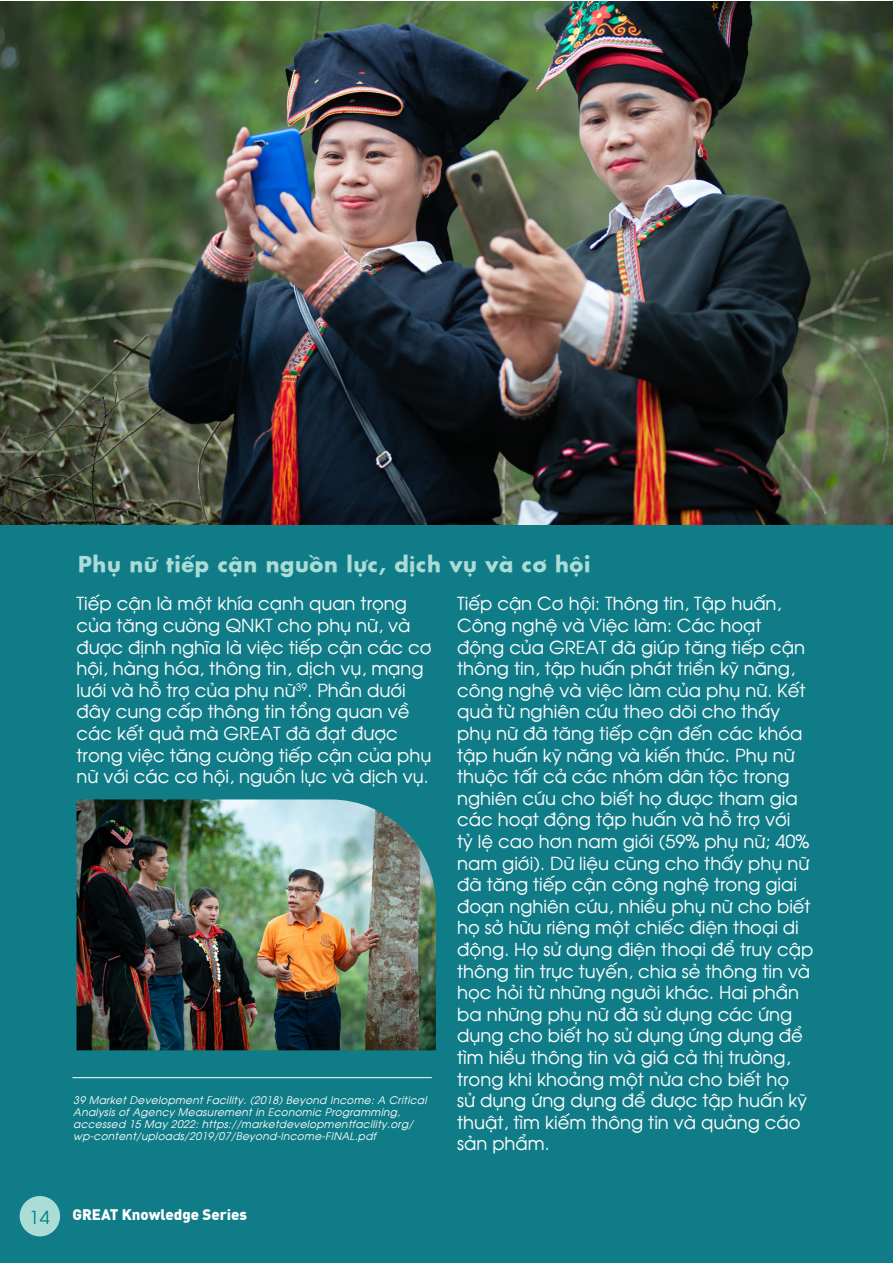
<style>
.page{position:relative;width:893px;height:1263px;background:#fff}
.page>*{position:absolute;margin:0;border:0;box-sizing:border-box;transform-origin:0 0}
.t1{font:700 21px "SFU Futura";letter-spacing:.03em;color:#abdcd6}
.t2{font:18px/21.6px "SVN Avo";color:#fff}
.t3{font:18px "SVN Avo";color:#047c89}
.t4{font:900 15px "GMVDIN Pro";color:#fff}
.t5{font:10.5px/12px "SVN Avoitalic";letter-spacing:.03em;color:#fff}
</style>
<div class="page">
<div style="left:0;top:524px;width:893px;height:739px;background:#107c88"></div>
<img style="left:0;top:1px;width:893px;height:523px">
<img style="left:77px;top:799px;width:359px;height:251px">
<hr style="left:72px;top:1077px;width:360px;height:1px;background:#fff">
<div style="left:20px;top:1196px;width:40px;height:40px;background:#abdcd6;border-radius:50%"></div>
<p class="t1" style="left:78px;top:545px;width:514px">Phụ nữ tiếp cận nguồn lực, dịch vụ và cơ hội</p>
<p class="t2" style="left:77px;top:591px;width:356px">Tiếp cận là một khía cạnh quan trọng của tăng cường QNKT cho phụ nữ, và được định nghĩa là việc tiếp cận các cơ hội, hàng hóa, thông tin, dịch vụ, mạng lưới và hỗ trợ của phụ nữ<sup>39</sup>. Phần dưới đây cung cấp thông tin tổng quan về các kết quả mà GREAT đã đạt được trong việc tăng cường tiếp cận của phụ nữ với các cơ hội, nguồn lực và dịch vụ.</p>
<p class="t2" style="left:457px;top:591px;width:358px">Tiếp cận Cơ hội: Thông tin, Tập huấn, Công nghệ và Việc làm: Các hoạt động của GREAT đã giúp tăng tiếp cận thông tin, tập huấn phát triển kỹ năng, công nghệ và việc làm của phụ nữ. Kết quả từ nghiên cứu theo dõi cho thấy phụ nữ đã tăng tiếp cận đến các khóa tập huấn kỹ năng và kiến thức. Phụ nữ thuộc tất cả các nhóm dân tộc trong nghiên cứu cho biết họ được tham gia các hoạt động tập huấn và hỗ trợ với<br>tỷ lệ cao hơn nam giới (59% phụ nữ; 40% nam giới). Dữ liệu cũng cho thấy phụ nữ đã tăng tiếp cận công nghệ trong giai đoạn nghiên cứu, nhiều phụ nữ cho biết họ sở hữu riêng một chiếc điện thoại di động. Họ sử dụng điện thoại để truy cập thông tin trực tuyến, chia sẻ thông tin và học hỏi từ những người khác. Hai phần ba những phụ nữ đã sử dụng các ứng dụng cho biết họ sử dụng ứng dụng để tìm hiểu thông tin và giá cả thị trường, trong khi khoảng một nửa cho biết họ<br>sử dụng ứng dụng để được tập huấn kỹ thuật, tìm kiếm thông tin và quảng cáo sản phẩm.</p>
<p class="t5" style="left:73px;top:1094px;width:355px">39 Market Development Facility. (2018) Beyond Income: A Critical Analysis of Agency Measurement in Economic Programming, accessed 15 May 2022: https://marketdevelopmentfacility.org/ wp-content/uploads/2019/07/Beyond-Income-FINAL.pdf</p>
<p class="t3" style="left:29px;top:1204px;width:22px">14</p>
<p class="t4" style="left:72px;top:1203px;width:176px">GREAT Knowledge Series</p>
</div>
